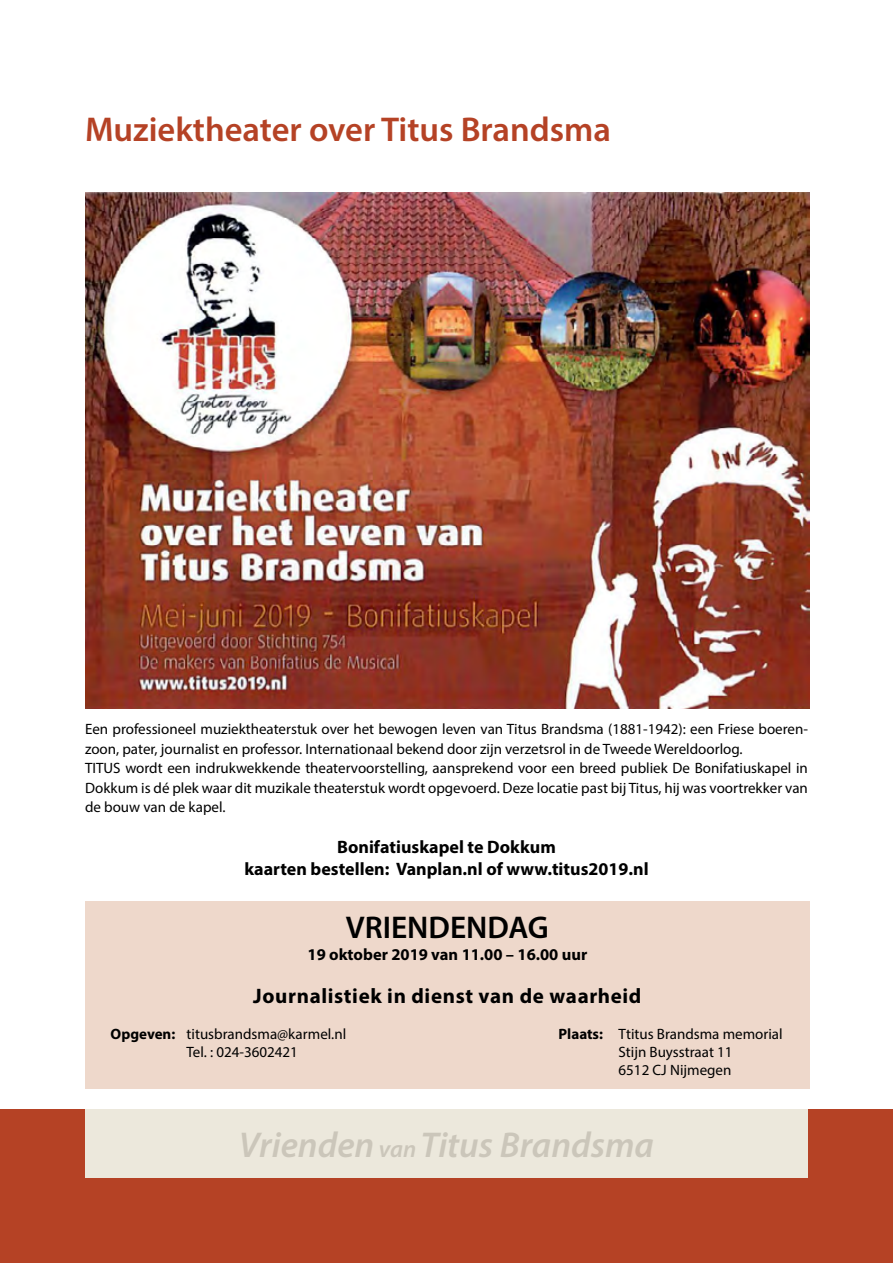
<style>
.page{position:relative;width:893px;height:1263px;background:#fff}
.page>*{position:absolute;margin:0;border:0;box-sizing:border-box;transform-origin:0 0}
.t1{font:italic 600 36px "Myriad Pro";color:#cbc6ba}
.t2{font:600 34.5px "Myriad Pro";color:#b54225}
.t3{font:600 31.5px "Myriad Pro";color:#000}
.t4{font:700 21px "Myriad Pro";letter-spacing:.03em;color:#000}
.t5{font:700 18px/21.6px "Myriad Pro";color:#000;text-align:center}
.t6{font:700 16.5px "Myriad Pro";color:#000}
.t7{font:15px/19.5px "Myriad Pro";color:#000}
.s1{font-weight:700}
.s2{font-size:24px}
</style>
<div class="page">
<div style="left:0;top:1110px;width:893px;height:153px;background:#b54225"></div>
<div style="left:85px;top:1110px;width:723px;height:68px;background:#ece8dc"></div>
<img style="left:85px;top:192px;width:725px;height:516px">
<div style="left:85px;top:901px;width:725px;height:188px;background:#eed8cb"></div>
<h2 class="t2" style="left:85px;top:107px;width:527px">Muziektheater over Titus Brandsma</h2>
<p class="t7" style="left:85px;top:719px;width:724px">Een professioneel muziektheaterstuk over het bewogen leven van Titus Brandsma (1881-1942): een Friese boeren&shy;zoon, pater, journalist en professor. Internationaal bekend door zijn verzetsrol in de Tweede Wereldoorlog.<br>TITUS wordt een indrukwekkende theatervoorstelling, aansprekend voor een breed publiek De Bonifatiuskapel in Dokkum is dé plek waar dit muzikale theaterstuk wordt opgevoerd. Deze locatie past bij Titus, hij was voortrekker van de bouw van de kapel.</p>
<p class="t5" style="left:244px;top:836px;width:406px">Bonifatiuskapel te Dokkum<br>kaarten bestellen: Vanplan.nl of www.titus2019.nl</p>
<h3 class="t3" style="left:346px;top:907px;width:38px">VRIENDENDAG</h3>
<p class="t6" style="left:307px;top:944px;width:281px">19 oktober 2019 van 11.00 – 16.00 uur</p>
<h3 class="t4" style="left:253px;top:983px;width:390px">Journalistiek in dienst van de waarheid</h3>
<p class="t7" style="left:111px;top:1024px;width:237px"><span class="s1">Opgeven:</span> titusbrandsma@karmel.nl</p>
<p class="t7" style="left:559px;top:1024px;width:226px"><span class="s1">Plaats:</span> Ttitus Brandsma memorial</p>
<p class="t7" style="left:187px;top:1042px;width:113px">Tel. : 024-3602421</p>
<p class="t7" style="left:619px;top:1043px;width:115px;line-height:18px">Stijn Buysstraat 11<br>6512 CJ Nijmegen</p>
<h1 class="t1" style="left:239px;top:1122px;width:417px">Vrienden <span class="s2">van</span> Titus Brandsma</h1>
</div>
